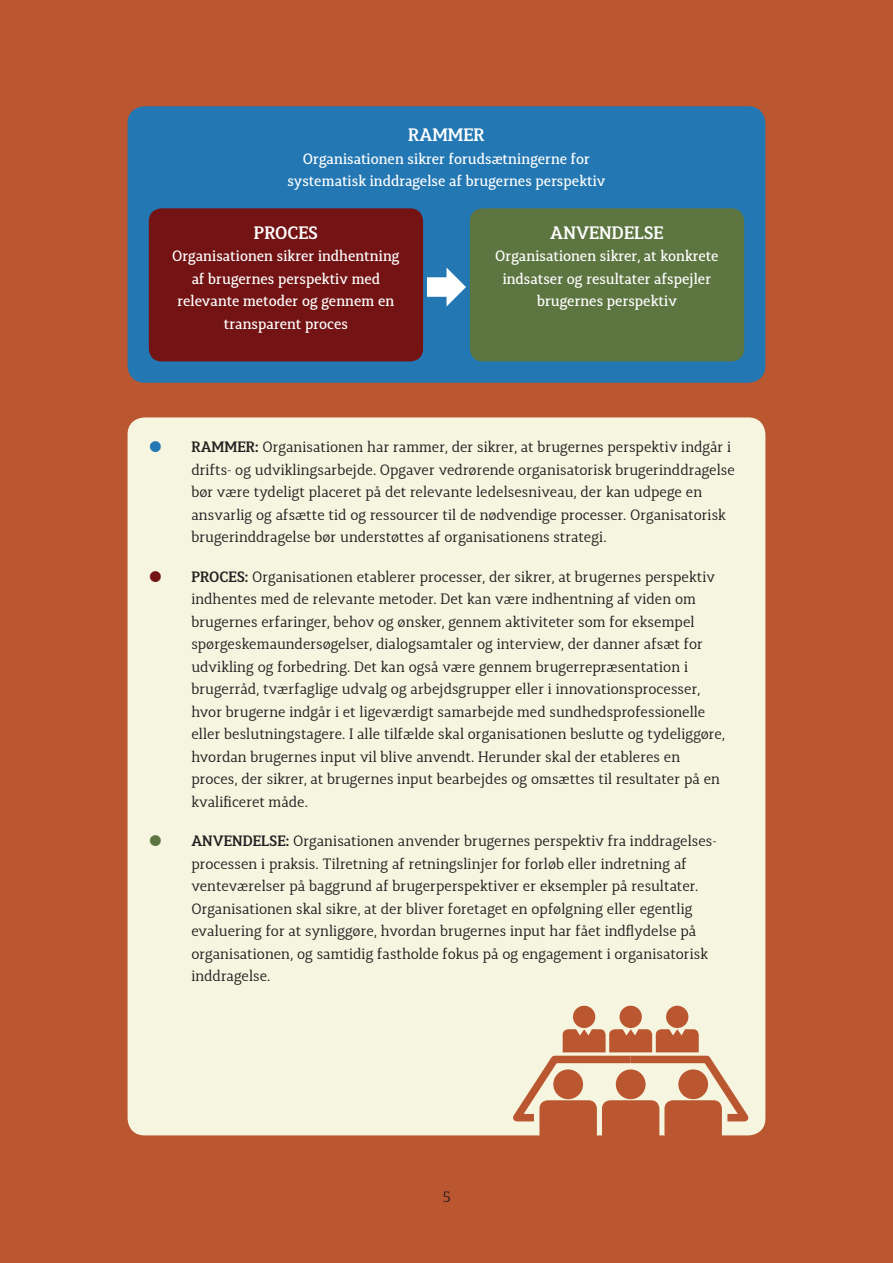
<style>
.page{position:relative;width:893px;height:1263px;background:#ba5730}
.page>*{position:absolute;margin:0;border:0;box-sizing:border-box;transform-origin:0 0}
.t1{font:600 18px "Synerga Pro";color:#fff}
.t2{font:15px/22.5px "Synerga Pro";color:#231f20}
.t3{font:500 15px/22.5px "Synerga Pro";color:#fff;text-align:center}
.s1{font-weight:600}
</style>
<div class="page">
<div style="left:128px;top:106px;width:637px;height:277px;background:#2377b3;border-radius:17px"></div>
<div style="left:149px;top:208px;width:274px;height:153px;background:#741314;border-radius:13px"></div>
<div style="left:470px;top:208px;width:274px;height:153px;background:#5d7641;border-radius:13px"></div>
<svg style="left:427px;top:267px;width:39px;height:40px"></svg>
<div style="left:128px;top:417px;width:637px;height:718px;background:#f6f5e0;border-radius:17px"></div>
<div style="left:539px;top:1100px;width:58px;height:42px;background:#ba5730;border-radius:9px"></div>
<div style="left:602px;top:1100px;width:57px;height:42px;background:#ba5730;border-radius:9px"></div>
<div style="left:619px;top:1006px;width:23px;height:22px;background:#ba5730;border-radius:50%"></div>
<div style="left:666px;top:1006px;width:22px;height:22px;background:#ba5730;border-radius:50%"></div>
<div style="left:573px;top:1006px;width:22px;height:22px;background:#ba5730;border-radius:50%"></div>
<div style="left:664px;top:1100px;width:58px;height:42px;background:#ba5730;border-radius:9px"></div>
<svg style="left:513px;top:1029px;width:236px;height:96px"></svg>
<p class="t1" style="left:408px;top:123px;width:78px">RAMMER</p>
<p class="t3" style="left:287px;top:147px;width:320px">Organisationen sikrer forudsætningerne for systematisk inddragelse af brugernes perspektiv</p>
<p class="t1" style="left:254px;top:221px;width:66px">PROCES</p>
<p class="t3" style="left:172px;top:245px;width:229px">Organisationen sikrer indhentning af brugernes perspektiv med relevante metoder og gennem en transparent proces</p>
<p class="t1" style="left:550px;top:221px;width:115px">ANVENDELSE</p>
<p class="t3" style="left:495px;top:245px;width:225px">Organisationen sikrer, at konkrete indsatser og resultater afspejler brugernes perspektiv</p>
<p class="t2" style="left:191px;top:435px;width:545px"><span class="s1">RAMMER:</span> Organisationen har rammer, der sikrer, at brugernes perspektiv indgår i drifts- og udviklingsarbejde. Opgaver vedrørende organisatorisk brugerinddragelse bør være tydeligt placeret på det relevante ledelsesniveau, der kan udpege en ansvarlig og afsætte tid og ressourcer til de nødvendige processer. Organisatorisk brugerinddragelse bør understøttes af organisationens strategi.</p>
<p class="t2" style="left:191px;top:565px;width:535px"><span class="s1">PROCES:</span> Organisationen etablerer processer, der sikrer, at brugernes perspektiv indhentes med de relevante metoder. Det kan være indhentning af viden om brugernes erfaringer, behov og ønsker, gennem aktiviteter som for eksempel spørgeskemaundersøgelser, dialogsamtaler og interview, der danner afsæt for udvikling og forbedring. Det kan også være gennem brugerrepræsentation i brugerråd, tværfaglige udvalg og arbejdsgrupper eller i innovationsprocesser, hvor brugerne indgår i et ligeværdigt samarbejde med sundhedsprofessionelle eller beslutningstagere. I alle tilfælde skal organisationen beslutte og tydeliggøre, hvordan brugernes input vil blive anvendt. Herunder skal der etableres en proces, der sikrer, at brugernes input bearbejdes og omsættes til resultater på en kvalificeret måde.</p>
<p class="t2" style="left:191px;top:829px;width:527px"><span class="s1">ANVENDELSE:</span> Organisationen anvender brugernes perspektiv fra inddragelses&shy;processen i praksis. Tilretning af retningslinjer for forløb eller indretning af venteværelser på baggrund af brugerperspektiver er eksempler på resultater.<br>Organisationen skal sikre, at der bliver foretaget en opfølgning eller egentlig evaluering for at synliggøre, hvordan brugernes input har fået indflydelse på organisationen, og samtidig fastholde fokus på og engagement i organisatorisk inddragelse.</p>
<p class="t2" style="left:442px;top:1185px;width:10px">5</p>
</div>
